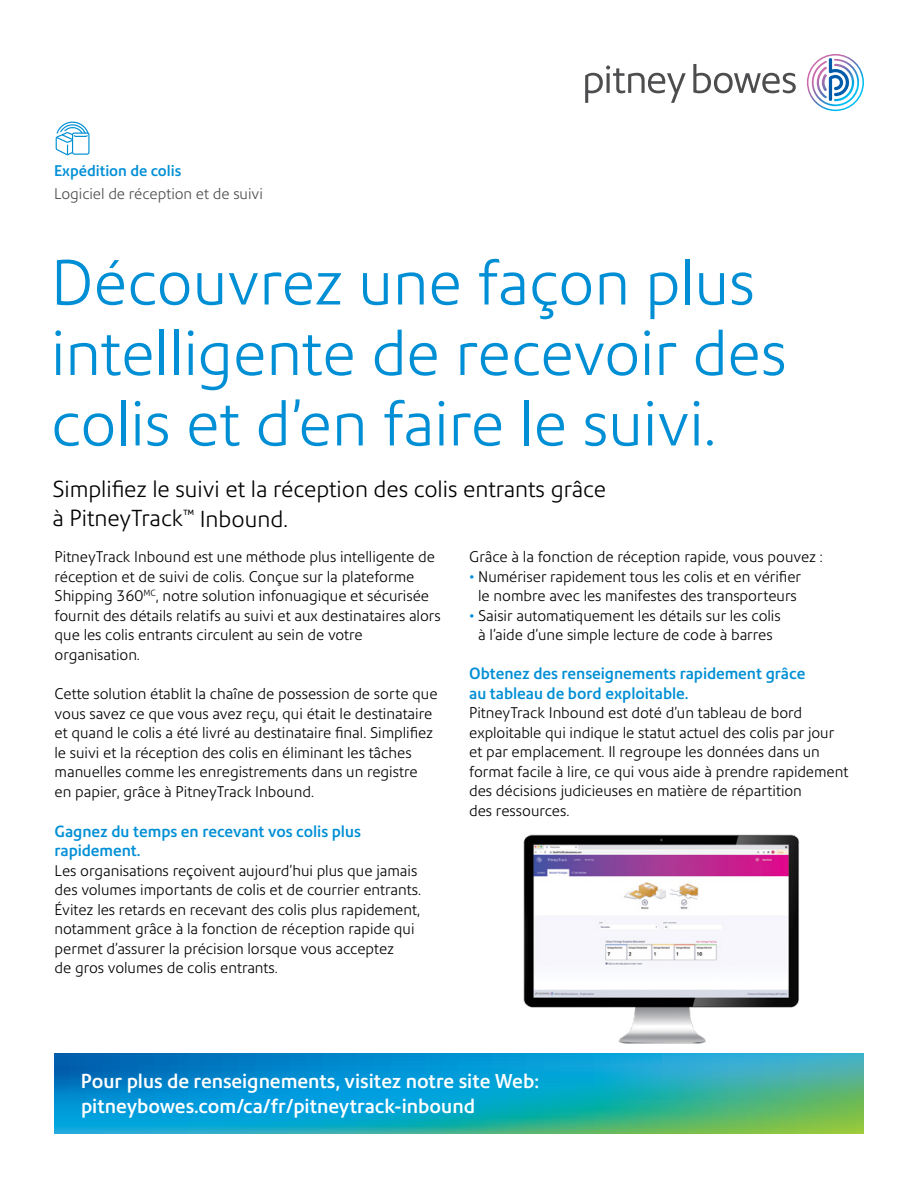
<style>
.page{position:relative;width:918px;height:1188px;background:#fff}
.page>*{position:absolute;margin:0;border:0;box-sizing:border-box;transform-origin:0 0}
.t1{font:300 61.5px/70.5px "Precision Sans";color:#008fd5}
.t2{font:300 22.5px/30px "Precision Sans";color:#000}
.t3{font:500 19.5px/25.5px "Precision Sans";color:#fff}
.t4{font:500 15.75px/19.5px "Precision Sans";color:#008fd5}
.t5{font:300 15px/19.5px "Precision Sans";color:#000}
.t6{font:300 15px "Precision Sans";color:#4d4d4f}
.t7{font:500 15px "Precision Sans";color:#008fd5}
.s1{color:#008fd5}
</style>
<div class="page">
<img style="left:523px;top:835px;width:276px;height:209px">
<svg style="left:54px;top:1053px;width:810px;height:81px;background:#1aa1b9"></svg>
<svg style="left:56px;top:122px;width:34px;height:33px"></svg>
<svg style="left:807px;top:54px;width:57px;height:57px"></svg>
<svg style="left:585px;top:64px;width:211px;height:39px"></svg>
<p class="t7" style="left:54px;top:162px;width:129px">Expédition de colis</p>
<p class="t6" style="left:54px;top:185px;width:210px">Logiciel de réception et de suivi</p>
<h1 class="t1" style="left:51px;top:247px;width:737px">Découvrez une façon plus intelligente de recevoir des colis et d’en faire le suivi.</h1>
<h2 class="t2" style="left:52px;top:474px;width:555px">Simplifiez le suivi et la réception des colis entrants grâce à PitneyTrack<sup>™</sup> Inbound.</h2>
<p class="t5" style="left:55px;top:547px;width:388px">PitneyTrack Inbound est une méthode plus intelligente de réception et de suivi de colis. Conçue sur la plateforme Shipping 360<sup>MC</sup>, notre solution infonuagique et sécurisée fournit des détails relatifs au suivi et aux destinataires alors que les colis entrants circulent au sein de votre organisation.</p>
<p class="t5" style="left:55px;top:684px;width:385px">Cette solution établit la chaîne de possession de sorte que vous savez ce que vous avez reçu, qui était le destinataire et quand le colis a été livré au destinataire final. Simplifiez le suivi et la réception des colis en éliminant les tâches manuelles comme les enregistrements dans un registre en papier, grâce à PitneyTrack Inbound.</p>
<p class="t4" style="left:55px;top:821px;width:308px">Gagnez du temps en recevant vos colis plus rapidement.</p>
<p class="t5" style="left:55px;top:860px;width:368px">Les organisations reçoivent aujourd’hui plus que jamais des volumes importants de colis et de courrier entrants.<br>Évitez les retards en recevant des colis plus rapidement, notamment grâce à la fonction de réception rapide qui permet d’assurer la précision lorsque vous acceptez<br>de gros volumes de colis entrants.</p>
<p class="t5" style="left:469px;top:547px;width:355px">Grâce à la fonction de réception rapide, vous pouvez :</p>
<p class="t5" style="left:469px;top:566px;width:333px;text-align:center"><span class="s1">•</span> Numériser rapidement tous les colis et en vérifier le nombre avec les manifestes des transporteurs</p>
<p class="t5" style="left:469px;top:605px;width:313px;text-align:center"><span class="s1">•</span> Saisir automatiquement les détails sur les colis à l’aide d’une simple lecture de code à barres</p>
<p class="t4" style="left:469px;top:664px;width:338px">Obtenez des renseignements rapidement grâce au tableau de bord exploitable.</p>
<p class="t5" style="left:469px;top:703px;width:381px">PitneyTrack Inbound est doté d’un tableau de bord exploitable qui indique le statut actuel des colis par jour et par emplacement. Il regroupe les données dans un format facile à lire, ce qui vous aide à prendre rapidement des décisions judicieuses en matière de répartition<br>des ressources.</p>
<h3 class="t3" style="left:81px;top:1068px;width:460px">Pour plus de renseignements, visitez notre site Web: pitneybowes.com/ca/fr/pitneytrack-inbound</h3>
</div>
